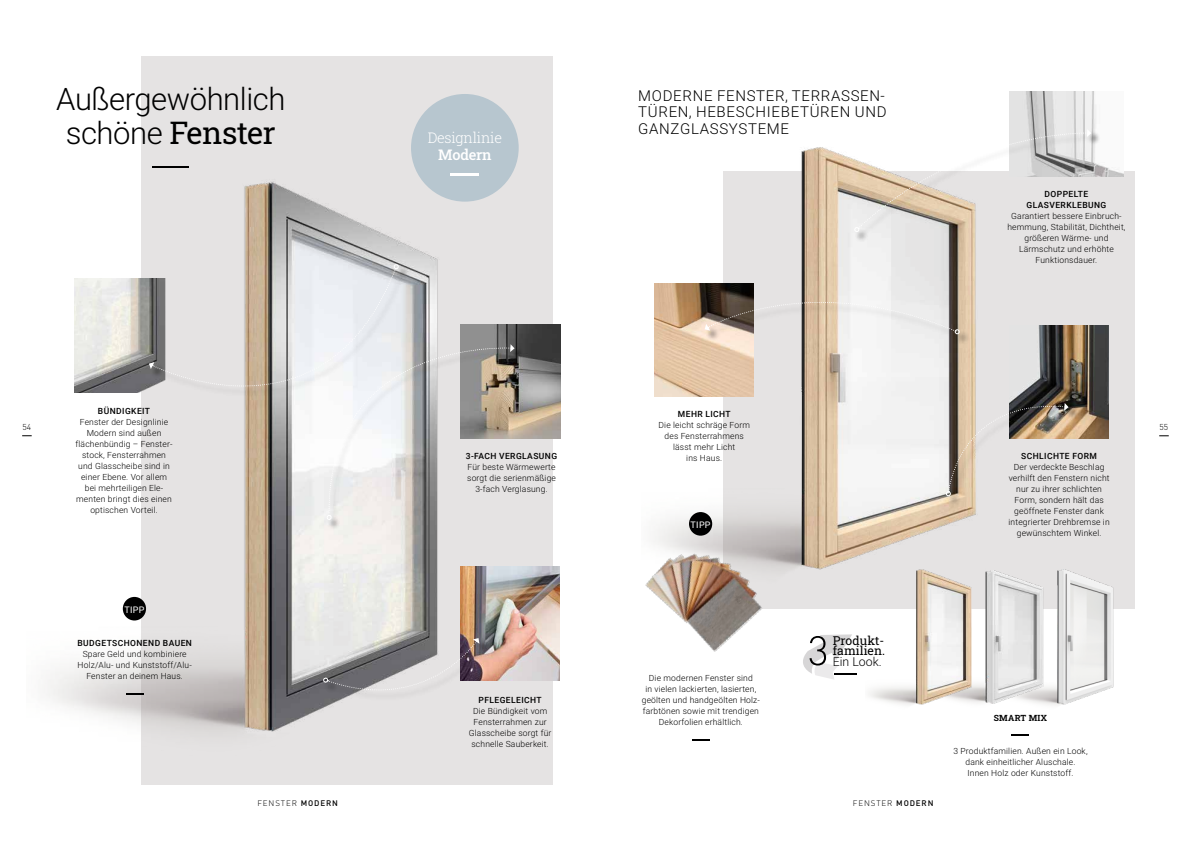
<style>
.page{position:relative;width:1191px;height:842px;background:#fff}
.page>*{position:absolute;margin:0;border:0;box-sizing:border-box;transform-origin:0 0}
.t1{font:300 31px "Roboto";letter-spacing:-.015em;color:#000}
.t2{font:31px "Roboto Slab";letter-spacing:-.015em;color:#000}
.t3{font:300 15px/16.5px "Roboto";letter-spacing:.045em;color:#000;text-align:justify}
.t4{font:300 14.6px "Roboto Slab";letter-spacing:-.02em;color:#fff}
.t5{font:500 14.6px "Roboto Slab";letter-spacing:-.02em;color:#fff}
.t6{font:12.3px/10.5px "Roboto Slab";color:#000}
.t7{font:300 12.3px "Roboto";color:#000}
.t8{font:9px "Roboto";letter-spacing:.035em;color:#fff}
.t9{font:300 8.5px/11px "Roboto";letter-spacing:.02em;color:#000;text-align:center}
.t10{font:500 8.5px/11px "Roboto";letter-spacing:.05em;color:#000;text-align:center}
.t11{font:700 8.5px "Roboto Slab";letter-spacing:.03em;color:#000}
.t12{font:300 8.5px "DIN Pro";color:#000}
.t13{font:300 8px "DIN Pro";letter-spacing:.11em;color:#000}
.s1{font-family:"Roboto";font-weight:300}
.s2{font-weight:500}
</style>
<div class="page">
<div style="left:142px;top:57px;width:411px;height:728px;background:#e5e3e3"></div>
<div style="left:723px;top:172px;width:411px;height:437px;background:#e5e3e3"></div>
<img style="left:26px;top:151px;width:412px;height:612px">
<img style="left:660px;top:147px;width:449px;height:423px">
<hr style="left:152px;top:166px;width:37px;height:2px;background:#000">
<img style="left:74px;top:279px;width:76px;height:113px">
<img style="left:1009px;top:325px;width:99px;height:114px">
<img style="left:654px;top:283px;width:100px;height:114px">
<div style="left:946px;top:404px;width:133px;height:103px;background:#000;opacity:.75"></div>
<svg style="left:946px;top:400px;width:122px;height:96px"></svg>
<div style="left:705px;top:303px;width:265px;height:42px;background:#000;opacity:.75"></div>
<svg style="left:704px;top:274px;width:255px;height:60px"></svg>
<div style="left:150px;top:265px;width:260px;height:133px;background:#000;opacity:.75"></div>
<svg style="left:153px;top:268px;width:243px;height:173px"></svg>
<svg style="left:149px;top:362px;width:5px;height:7px"></svg>
<svg style="left:393px;top:264px;width:6px;height:5px"></svg>
<img style="left:1007px;top:561px;width:107px;height:144px">
<img style="left:980px;top:569px;width:63px;height:136px">
<img style="left:865px;top:561px;width:115px;height:144px">
<hr style="left:833px;top:673px;width:23px;height:2px;background:#000">
<svg style="left:803px;top:634px;width:49px;height:45px"></svg>
<svg style="left:1012px;top:734px;width:17px;height:1px"></svg>
<svg style="left:692px;top:739px;width:17px;height:1px"></svg>
<img style="left:645px;top:525px;width:135px;height:127px">
<div style="left:689px;top:512px;width:23px;height:24px;background:#000;border-radius:50%"></div>
<div style="left:411px;top:94px;width:108px;height:108px;background:#b7c6cf;border-radius:50%"></div>
<hr style="left:450px;top:173px;width:29px;height:2px;background:#fff">
<div style="left:123px;top:597px;width:23px;height:23px;background:#000;border-radius:50%"></div>
<svg style="left:126px;top:693px;width:17px;height:1px"></svg>
<img style="left:461px;top:325px;width:99px;height:113px">
<div style="left:328px;top:346px;width:196px;height:184px;background:#000;opacity:.75"></div>
<svg style="left:325px;top:344px;width:189px;height:176px"></svg>
<img style="left:460px;top:567px;width:100px;height:113px">
<div style="left:324px;top:639px;width:166px;height:62px;background:#000;opacity:.75"></div>
<svg style="left:322px;top:638px;width:157px;height:74px"></svg>
<img style="left:1009px;top:92px;width:114px;height:85px">
<div style="left:855px;top:130px;width:246px;height:112px;background:#000;opacity:.75"></div>
<svg style="left:854px;top:129px;width:237px;height:103px"></svg>
<h1 class="t1" style="left:56px;top:78px;width:231px">Außergewöhnlich</h1>
<h1 class="t2" style="left:66px;top:112px;width:211px"><span class="s1">schöne</span> Fenster</h1>
<h3 class="t4" style="left:428px;top:128px;width:76px">Designlinie</h3>
<h3 class="t5" style="left:438px;top:145px;width:55px">Modern</h3>
<h2 class="t3" style="left:638px;top:87px;width:250px">MODERNE FENSTER, TERRASSEN-TÜREN, HEBESCHIEBETÜREN UND GANZGLASSYSTEME</h2>
<p class="t10" style="left:1026px;top:188px;width:81px">DOPPELTE<br>GLASVERKLEBUNG</p>
<p class="t9" style="left:1007px;top:210px;width:120px">Garantiert bessere Einbruch&shy;hemmung, Stabilität, Dichtheit, größeren Wärme- und<br>Lärmschutz und erhöhte<br>Funktionsdauer.</p>
<p class="t12" style="left:23px;top:421px;width:10px">54</p>
<p class="t10" style="left:98px;top:405px;width:54px">BÜNDIGKEIT</p>
<p class="t9" style="left:76px;top:416px;width:98px">Fenster der Designlinie<br>Modern sind außen flächenbündig – Fenster&shy;stock, Fensterrahmen und Glasscheibe sind in einer Ebene. Vor allem bei mehrteiligen Ele&shy;menten bringt dies einen optischen Vorteil.</p>
<p class="t8" style="left:124px;top:603px;width:22px">TIPP</p>
<p class="t10" style="left:77px;top:637px;width:116px">BUDGETSCHONEND BAUEN</p>
<p class="t9" style="left:78px;top:648px;width:116px">Spare Geld und kombiniere<br>Holz/Alu- und Kunststoff/Alu-<br>Fenster an deinem Haus.</p>
<p class="t10" style="left:466px;top:450px;width:93px">3-FACH VERGLASUNG</p>
<p class="t9" style="left:467px;top:461px;width:90px">Für beste Wärmewerte sorgt die serienmäßige<br>3-fach Verglasung.</p>
<p class="t10" style="left:678px;top:408px;width:54px">MEHR LICHT</p>
<p class="t9" style="left:658px;top:419px;width:93px">Die leicht schräge Form des Fensterrahmens lässt mehr Licht<br>ins Haus.</p>
<p class="t8" style="left:690px;top:518px;width:22px">TIPP</p>
<p class="t10" style="left:1021px;top:450px;width:77px">SCHLICHTE FORM</p>
<p class="t9" style="left:1008px;top:461px;width:103px">Der verdeckte Beschlag verhilft den Fenstern nicht nur zu ihrer schlichten<br>Form, sondern hält das geöffnete Fenster dank integrierter Drehbremse in gewünschtem Winkel.</p>
<p class="t10" style="left:478px;top:694px;width:65px">PFLEGELEICHT</p>
<p class="t9" style="left:469px;top:705px;width:84px">Die Bündigkeit vom<br>Fensterrahmen zur<br>Glasscheibe sorgt für schnelle Sauberkeit.</p>
<p class="t9" style="left:642px;top:672px;width:120px">Die modernen Fenster sind<br>in vielen lackierten, lasierten, geölten und handgeölten Holz&shy;farbtönen sowie mit trendigen<br>Dekorfolien erhältlich.</p>
<h3 class="t6" style="left:833px;top:634px;width:54px">Produkt&shy;familien.</h3>
<h3 class="t7" style="left:833px;top:653px;width:50px">Ein Look.</h3>
<p class="t13" style="left:257px;top:797px;width:82px">FENSTER <span class="s2">MODERN</span></p>
<p class="t13" style="left:853px;top:797px;width:82px">FENSTER <span class="s2">MODERN</span></p>
<p class="t11" style="left:994px;top:712px;width:55px">SMART MIX</p>
<p class="t9" style="left:953px;top:745px;width:136px">3 Produktfamilien. Außen ein Look, dank einheitlicher Aluschale.<br>Innen Holz oder Kunststoff.</p>
<p class="t12" style="left:1159px;top:421px;width:10px">55</p>
</div>
